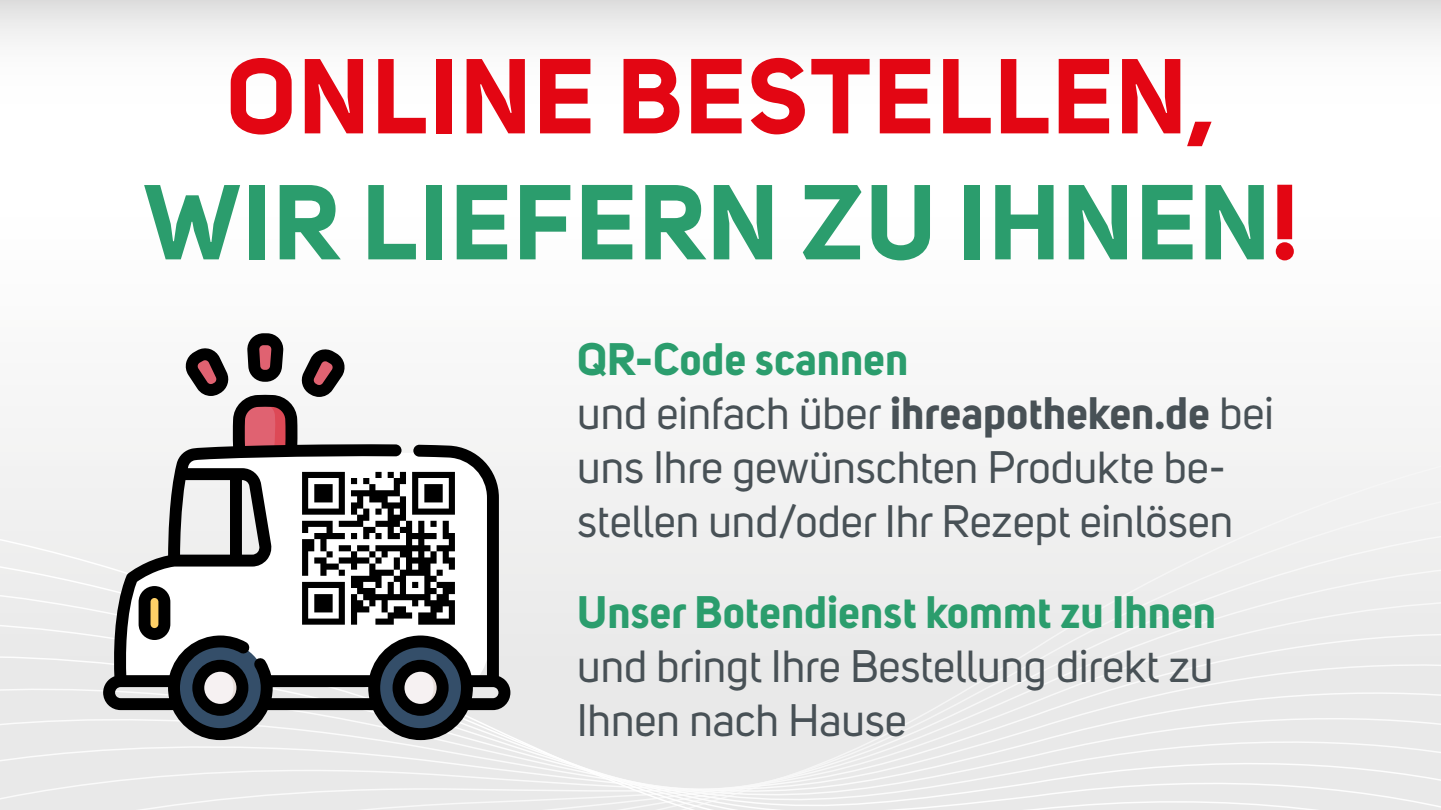
<style>
.page{position:relative;width:1441px;height:810px;background:#fff}
.page>*{position:absolute;margin:0;border:0;box-sizing:border-box;transform-origin:0 0}
.t1{font:700 105px/126px "Uni Sans";letter-spacing:.02em;color:#e30613;text-align:center}
.t2{font:45px/54px "Uni Sans";color:#485156}
.t3{font:700 45px "Uni Sans";color:#2b9d6d}
.s1{color:#2b9d6d}
.s2{font-weight:700;color:#2b9d6d}
.s3{font-weight:700}
</style>
<div class="page">
<div style="left:0;top:209px;width:1440px;height:601px;background:#f8f8f8"></div>
<div style="left:0;top:531px;width:1440px;height:279px;background:#e9e9e9"></div>
<div style="left:0;top:0;width:1440px;height:162px;background:linear-gradient(to bottom,#ebebeb,#fff)"></div>
<svg style="left:103px;top:395px;width:407px;height:345px"></svg>
<svg style="left:139px;top:586px;width:31px;height:54px;background:#403a2c"></svg>
<svg style="left:192px;top:660px;width:56px;height:56px"></svg>
<svg style="left:392px;top:660px;width:56px;height:56px"></svg>
<svg style="left:185px;top:348px;width:45px;height:48px"></svg>
<svg style="left:247px;top:333px;width:36px;height:49px;background:#4a383a"></svg>
<svg style="left:300px;top:349px;width:45px;height:48px"></svg>
<svg style="left:302px;top:472px;width:153px;height:153px"></svg>
<h1 class="t1" style="left:144px;top:33px;width:1155px">ONLINE BESTELLEN,<br><span class="s1">WIR LIEFERN ZU IHNEN</span>!</h1>
<p class="t2" style="left:577px;top:333px;width:698px"><span class="s2">QR-Code scannen<br></span>und einfach über <span class="s3">ihreapotheken.de</span> bei uns Ihre gewünschten Produkte be&shy;stellen und/oder Ihr Rezept einlösen</p>
<p class="t3" style="left:577px;top:584px;width:640px">Unser Botendienst kommt zu Ihnen</p>
<p class="t2" style="left:577px;top:639px;width:637px">und bringt Ihre Bestellung direkt zu<br>Ihnen nach Hause</p>
</div>
